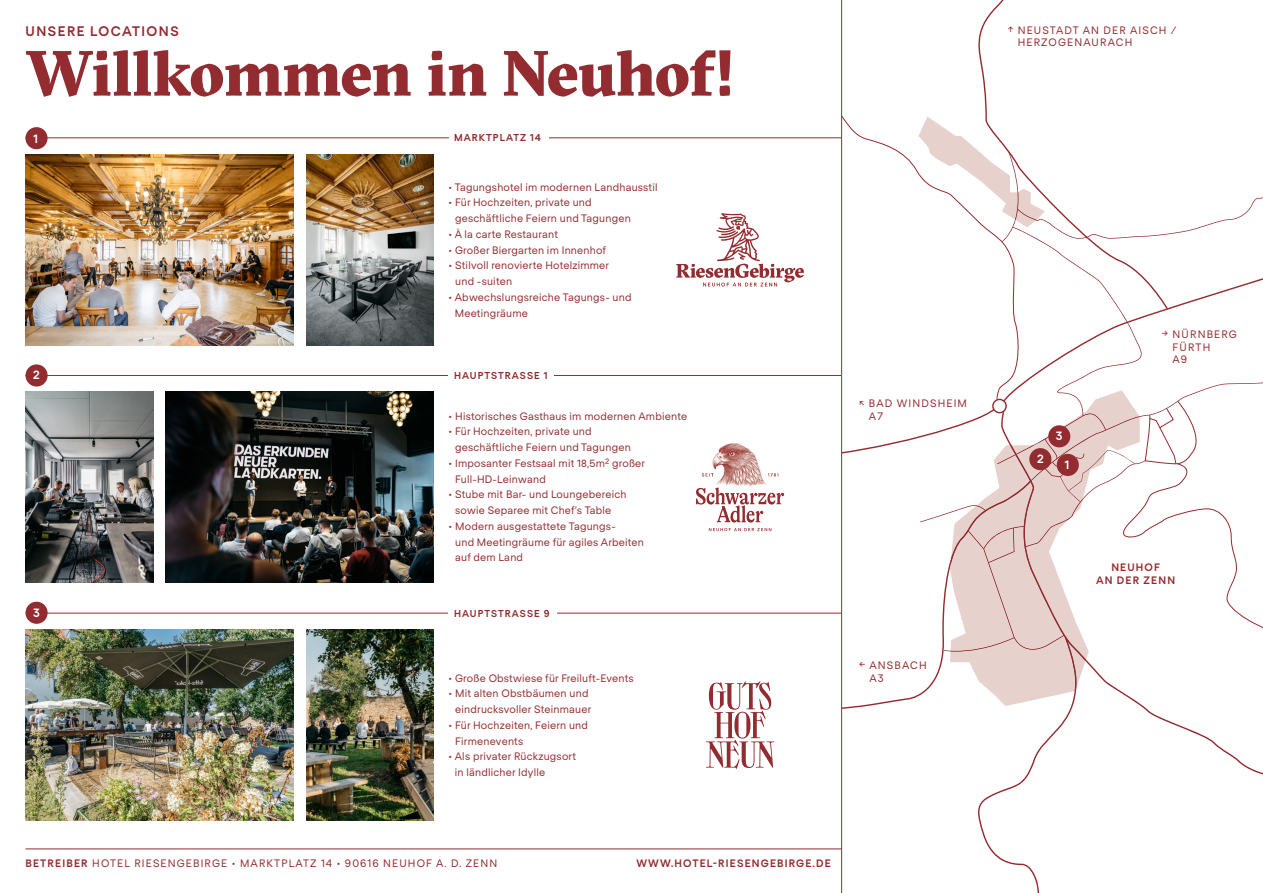
<style>
.page{position:relative;width:1263px;height:893px;background:#fff}
.page>*{position:absolute;margin:0;border:0;box-sizing:border-box;transform-origin:0 0}
.t1{font:900 63.75px "GT Sectra";letter-spacing:-.02em;color:#932c30}
.t2{font:700 13.5px "Regola Pro";letter-spacing:.11em;color:#932c30}
.t3{font:700 11.7px "Regola Pro";color:#fff}
.t4{font:10.5px/15.8px "Regola Pro";letter-spacing:.02em;color:#932c30}
.t5{font:10.5px/12.8px "Regola Pro";letter-spacing:.11em;color:#932c30}
.t6{font:700 10.5px/12.8px "Regola Pro";letter-spacing:.11em;color:#932c30;text-align:center}
.t7{font:700 9.75px "Regola Pro";letter-spacing:.11em;color:#932c30}
.s1{font-weight:700}
</style>
<div class="page">
<svg style="left:842px;top:88px;width:421px;height:805px"></svg>
<svg style="left:768px;top:473px;width:10px;height:3px"></svg>
<svg style="left:696px;top:488px;width:88px;height:43px"></svg>
<img style="left:712px;top:443px;width:55px;height:44px">
<svg style="left:702px;top:473px;width:11px;height:3px"></svg>
<svg style="left:706px;top:681px;width:68px;height:88px"></svg>
<hr style="left:26px;top:848px;width:816px;height:1px;background:#932c30">
<hr style="left:841px;top:0;width:1px;height:893px;background:#932c30">
<div style="left:1048px;top:425px;width:22px;height:22px;background:#932c30;border-radius:50%"></div>
<div style="left:1029px;top:448px;width:22px;height:22px;background:#932c30;border-radius:50%"></div>
<div style="left:1057px;top:454px;width:22px;height:22px;background:#932c30;border-radius:50%"></div>
<img style="left:306px;top:154px;width:128px;height:191px">
<img style="left:306px;top:629px;width:128px;height:192px">
<hr style="left:26px;top:137px;width:815px;height:1px;background:#932c30">
<div style="left:25px;top:127px;width:23px;height:22px;background:#932c30;border-radius:50%"></div>
<div style="left:449px;top:134px;width:99px;height:7px;background:#fff"></div>
<hr style="left:26px;top:375px;width:815px;height:1px;background:#932c30">
<div style="left:26px;top:364px;width:22px;height:23px;background:#932c30;border-radius:50%"></div>
<div style="left:449px;top:372px;width:105px;height:7px;background:#fff"></div>
<img style="left:25px;top:629px;width:268px;height:192px">
<hr style="left:26px;top:613px;width:816px;height:1px;background:#932c30">
<div style="left:26px;top:602px;width:22px;height:22px;background:#932c30;border-radius:50%"></div>
<div style="left:449px;top:610px;width:108px;height:7px;background:#fff"></div>
<svg style="left:676px;top:213px;width:128px;height:73px"></svg>
<img style="left:165px;top:391px;width:268px;height:191px">
<img style="left:26px;top:391px;width:127px;height:191px">
<img style="left:25px;top:154px;width:268px;height:191px">
<p class="t2" style="left:26px;top:22px;width:155px">UNSERE LOCATIONS</p>
<h1 class="t1" style="left:26px;top:34px;width:712px">Willkommen in Neuhof!</h1>
<p class="t3" style="left:34px;top:130px;width:6px">1</p>
<p class="t7" style="left:454px;top:131px;width:89px">MARKTPLATZ 14</p>
<p class="t4" style="left:449px;top:178px;width:210px">• Tagungshotel im modernen Landhausstil</p>
<p class="t4" style="left:455px;top:194px;width:177px;text-indent:-7px">• Für Hochzeiten, private und geschäftliche Feiern und Tagungen</p>
<p class="t4" style="left:449px;top:226px;width:111px">• À la carte Restaurant</p>
<p class="t4" style="left:449px;top:241px;width:159px">• Großer Biergarten im Innenhof</p>
<p class="t4" style="left:455px;top:257px;width:156px;text-indent:-7px">• Stilvoll renovierte Hotelzimmer und -suiten</p>
<p class="t4" style="left:455px;top:289px;width:178px;text-indent:-6px">• Abwechslungsreiche Tagungs- und<br>Meetingräume</p>
<p class="t3" style="left:33px;top:367px;width:8px">2</p>
<p class="t7" style="left:454px;top:369px;width:95px">HAUPTSTRASSE 1</p>
<p class="t4" style="left:449px;top:407px;width:240px">• Historisches Gasthaus im modernen Ambiente</p>
<p class="t4" style="left:455px;top:423px;width:177px;text-indent:-7px">• Für Hochzeiten, private und geschäftliche Feiern und Tagungen</p>
<p class="t4" style="left:455px;top:455px;width:192px;text-indent:-7px">• Imposanter Festsaal mit 18,5m² großer<br>Full-HD-Leinwand</p>
<p class="t4" style="left:455px;top:486px;width:173px;text-indent:-7px">• Stube mit Bar- und Loungebereich sowie Separee mit Chef‘s Table</p>
<p class="t4" style="left:455px;top:518px;width:190px;text-indent:-7px">• Modern ausgestattete Tagungs-<br>und Meetingräume für agiles Arbeiten auf dem Land</p>
<p class="t3" style="left:33px;top:604px;width:8px">3</p>
<p class="t7" style="left:454px;top:606px;width:97px">HAUPTSTRASSE 9</p>
<p class="t4" style="left:449px;top:669px;width:186px">• Große Obstwiese für Freiluft-Events</p>
<p class="t4" style="left:449px;top:685px;width:144px;text-align:right">• Mit alten Obstbäumen und eindrucksvoller Steinmauer</p>
<p class="t4" style="left:455px;top:716px;width:134px;text-indent:-7px">• Für Hochzeiten, Feiern und<br>Firmenevents</p>
<p class="t4" style="left:455px;top:748px;width:123px;text-indent:-6px">• Als privater Rückzugsort in ländlicher Idylle</p>
<p class="t5" style="left:869px;top:396px;width:100px;text-indent:-10px">↖ BAD WINDSHEIM<br>A7</p>
<p class="t5" style="left:869px;top:658px;width:59px;text-indent:-10px">← ANSBACH<br>A3</p>
<p class="t5" style="left:26px;top:857px;width:473px"><span class="s1">BETREIBER</span> HOTEL RIESENGEBIRGE • MARKTPLATZ 14 • 90616 NEUHOF A. D. ZENN</p>
<p class="t6" style="left:636px;top:857px;width:196px">WWW.HOTEL-RIESENGEBIRGE.DE</p>
<p class="t5" style="left:1018px;top:23px;width:160px;text-indent:-10px">↑ NEUSTADT AN DER AISCH /<br>HERZOGENAURACH</p>
<p class="t3" style="left:1037px;top:451px;width:8px">2</p>
<p class="t3" style="left:1056px;top:428px;width:8px">3</p>
<p class="t3" style="left:1065px;top:457px;width:6px">1</p>
<p class="t5" style="left:1173px;top:327px;width:66px;text-indent:-11px">→ NÜRNBERG<br>FÜRTH<br>A9</p>
<p class="t6" style="left:1096px;top:560px;width:81px">NEUHOF<br>AN DER ZENN</p>
</div>
